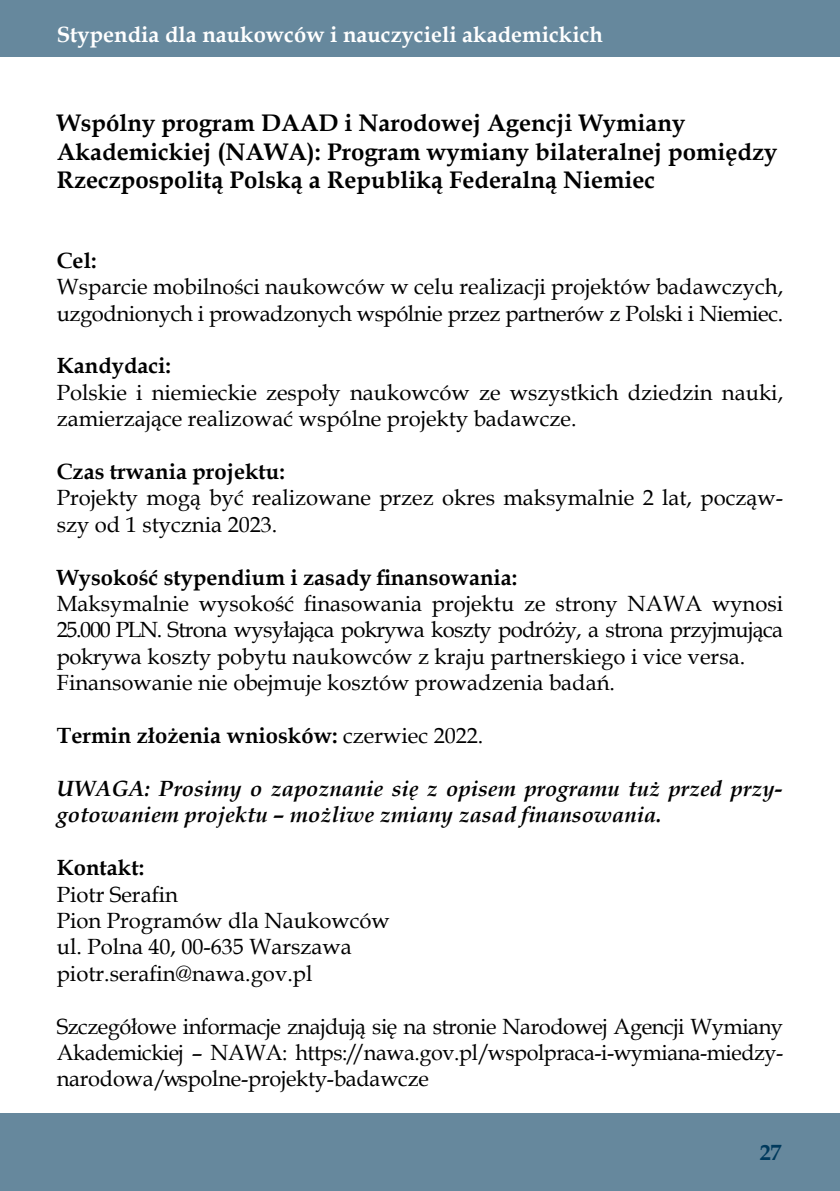
<style>
.page{position:relative;width:840px;height:1191px;background:#fff}
.page>*{position:absolute;margin:0;border:0;box-sizing:border-box;transform-origin:0 0}
.t1{font:700 24px/28.8px "Book Antiqua";color:#000}
.t2{font:22px/26.4px "Book Antiqua";color:#000}
.t3{font:700 22px "Book Antiqua";color:#000}
.t4{font:italic 700 22px/26.4px "Book Antiqua";color:#000}
.Heading_1{font:700 22px "Book Antiqua";color:#fff}
.Heading_1-2{font:700 22px "Book Antiqua";color:#003a5d}
.s1{font-weight:400}
</style>
<div class="page">
<div style="left:0;top:0;width:839px;height:57px;background:#66889d"></div>
<div style="left:0;top:1113px;width:839px;height:78px;background:#66889d"></div>
<p class="Heading_1" style="left:57px;top:20px;width:547px">Stypendia dla naukowców i nauczycieli akademickich</p>
<p class="t1" style="left:57px;top:108px;width:721px">Wspólny program DAAD i Narodowej Agencji Wymiany<br>Akademickiej (NAWA): Program wymiany bilateralnej pomiędzy<br>Rzeczpospolitą Polską a Republiką Federalną Niemiec</p>
<p class="t3" style="left:57px;top:245px;width:41px">Cel:</p>
<p class="t2" style="left:57px;top:273px;width:727px">Wsparcie mobilności naukowców w celu realizacji projektów badawczych, uzgodnionych i prowadzonych wspólnie przez partnerów z Polski i Niemiec.</p>
<p class="t3" style="left:57px;top:351px;width:116px">Kandydaci:</p>
<p class="t2" style="left:57px;top:378px;width:727px">Polskie i niemieckie zespoły naukowców ze wszystkich dziedzin nauki, zamierzające realizować wspólne projekty badawcze.</p>
<p class="t3" style="left:57px;top:456px;width:229px">Czas trwania projektu:</p>
<p class="t2" style="left:57px;top:484px;width:727px">Projekty mogą być realizowane przez okres maksymalnie 2 lat, począw&shy;szy od 1 stycznia 2023.</p>
<p class="t3" style="left:57px;top:562px;width:462px">Wysokość stypendium i zasady finansowania:</p>
<p class="t2" style="left:57px;top:590px;width:727px;text-align:justify">Maksymalnie wysokość finasowania projektu ze strony NAWA wynosi 25.000 PLN. Strona wysyłająca pokrywa koszty podróży, a strona przyjmująca pokrywa koszty pobytu naukowców z kraju partnerskiego i vice versa.</p>
<p class="t2" style="left:57px;top:669px;width:559px">Finansowanie nie obejmuje kosztów prowadzenia badań.</p>
<p class="t3" style="left:57px;top:720px;width:428px">Termin złożenia wniosków: <span class="s1">czerwiec 2022.</span></p>
<p class="t4" style="left:57px;top:775px;width:727px">UWAGA: Prosimy o zapoznanie się z opisem programu tuż przed przy&shy;gotowaniem projektu – możliwe zmiany zasad finansowania.</p>
<p class="t3" style="left:57px;top:852px;width:89px">Kontakt:</p>
<p class="t2" style="left:57px;top:880px;width:122px">Piotr Serafin</p>
<p class="t2" style="left:57px;top:906px;width:334px">Pion Programów dla Naukowców</p>
<p class="t2" style="left:57px;top:933px;width:296px">ul. Polna 40, 00-635 Warszawa</p>
<p class="t2" style="left:57px;top:959px;width:257px">piotr.serafin@nawa.gov.pl</p>
<p class="t2" style="left:57px;top:1012px;width:727px;text-align:justify">Szczegółowe informacje znajdują się na stronie Narodowej Agencji Wymiany Akademickiej – NAWA: https://nawa.gov.pl/wspolpraca-i-wymiana-miedzy&shy;narodowa/wspolne-projekty-badawcze</p>
<p class="Heading_1-2" style="left:759px;top:1137px;width:23px">27</p>
</div>
